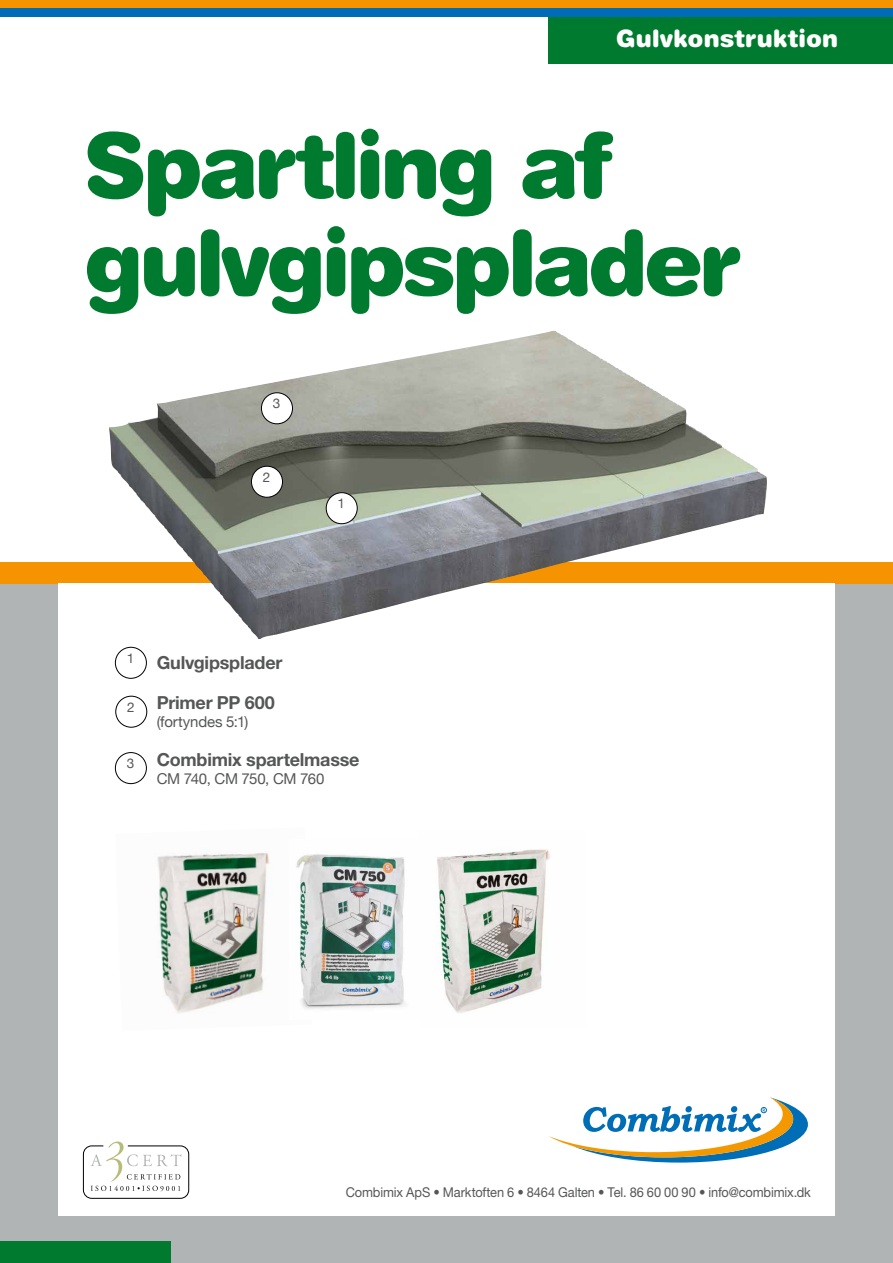
<style>
.page{position:relative;width:893px;height:1263px;background:#fff}
.page>*{position:absolute;margin:0;border:0;box-sizing:border-box;transform-origin:0 0}
.t1{font:900 90px/97.5px "Helvetica Rounded LT Std";letter-spacing:-.045em;color:#007a2e}
.t2{font:900 24px "Helvetica Rounded LT Std";letter-spacing:.01em;color:#fff}
.t3{font:700 18px/39.5px "Helvetica Neue LT Std";letter-spacing:-.015em;color:#555756}
.t4{font:15px "Helvetica Neue";letter-spacing:-.015em;color:#555756}
.t5{font:13.5px "Helvetica Neue LT Std";letter-spacing:-.01em;color:#555756;scale:.95 1}
.t6{font:13.5px "Helvetica Neue";color:#555756}
</style>
<div class="page">
<div style="left:0;top:583px;width:893px;height:680px;background:#b1b4b4"></div>
<div style="left:0;top:1242px;width:170px;height:21px;background:#007a2e"></div>
<div style="left:0;top:0;width:893px;height:9px;background:#f59400"></div>
<div style="left:0;top:9px;width:893px;height:8px;background:#006bb6"></div>
<div style="left:0;top:563px;width:893px;height:21px;background:#f59400"></div>
<div style="left:58px;top:583px;width:777px;height:632px;background:#fff"></div>
<svg style="left:549px;top:1097px;width:259px;height:65px"></svg>
<div style="left:549px;top:17px;width:344px;height:47px;background:#007a2e"></div>
<svg style="left:90px;top:1141px;width:92px;height:50px"></svg>
<div style="left:83px;top:1145px;width:106px;height:54px;border:1px solid #000;border-radius:8px"></div>
<div style="left:115px;top:752px;width:32px;height:32px;border:1px solid #000;border-radius:50%"></div>
<div style="left:116px;top:696px;width:31px;height:31px;border:1px solid #000;border-radius:50%"></div>
<div style="left:115px;top:647px;width:32px;height:31px;border:1px solid #000;border-radius:50%"></div>
<img style="left:157px;top:848px;width:113px;height:165px">
<img style="left:296px;top:854px;width:109px;height:155px">
<img style="left:435px;top:849px;width:115px;height:164px">
<img style="left:109px;top:331px;width:658px;height:308px">
<div style="left:261px;top:393px;width:31px;height:31px;background:#fff;border-radius:50%"></div>
<div style="left:261px;top:393px;width:32px;height:31px;border:1px solid #000;border-radius:50%"></div>
<div style="left:251px;top:466px;width:31px;height:31px;background:#fff;border-radius:50%"></div>
<div style="left:251px;top:466px;width:32px;height:31px;border:1px solid #000;border-radius:50%"></div>
<div style="left:326px;top:493px;width:31px;height:31px;background:#fff;border-radius:50%"></div>
<div style="left:326px;top:492px;width:31px;height:32px;border:1px solid #000;border-radius:50%"></div>
<h2 class="t2" style="left:616px;top:23px;width:224px">Gulvkonstruktion</h2>
<h1 class="t1" style="left:83px;top:114px;width:661px">Spartling af gulvgipsplader</h1>
<p class="t6" style="left:273px;top:394px;width:9px">3</p>
<p class="t6" style="left:263px;top:467px;width:9px">2</p>
<p class="t6" style="left:338px;top:494px;width:9px">1</p>
<p class="t6" style="left:127px;top:648px;width:9px">1</p>
<p class="t6" style="left:127px;top:697px;width:9px">2</p>
<p class="t6" style="left:127px;top:753px;width:9px">3</p>
<h3 class="t3" style="left:157px;top:642px;width:127px">Gulvgipsplader<br>Primer PP 600</h3>
<p class="t4" style="left:157px;top:710px;width:93px">(fortyndes 5:1)</p>
<h3 class="t3" style="left:157px;top:739px;width:204px">Combimix spartelmasse</h3>
<p class="t4" style="left:157px;top:768px;width:169px">CM 740, CM 750, CM 760</p>
<p class="t5" style="left:346px;top:1184px;width:491px">Combimix ApS • Marktoften 6 • 8464 Galten • Tel. 86 60 00 90 • info@combimix.dk</p>
</div>
